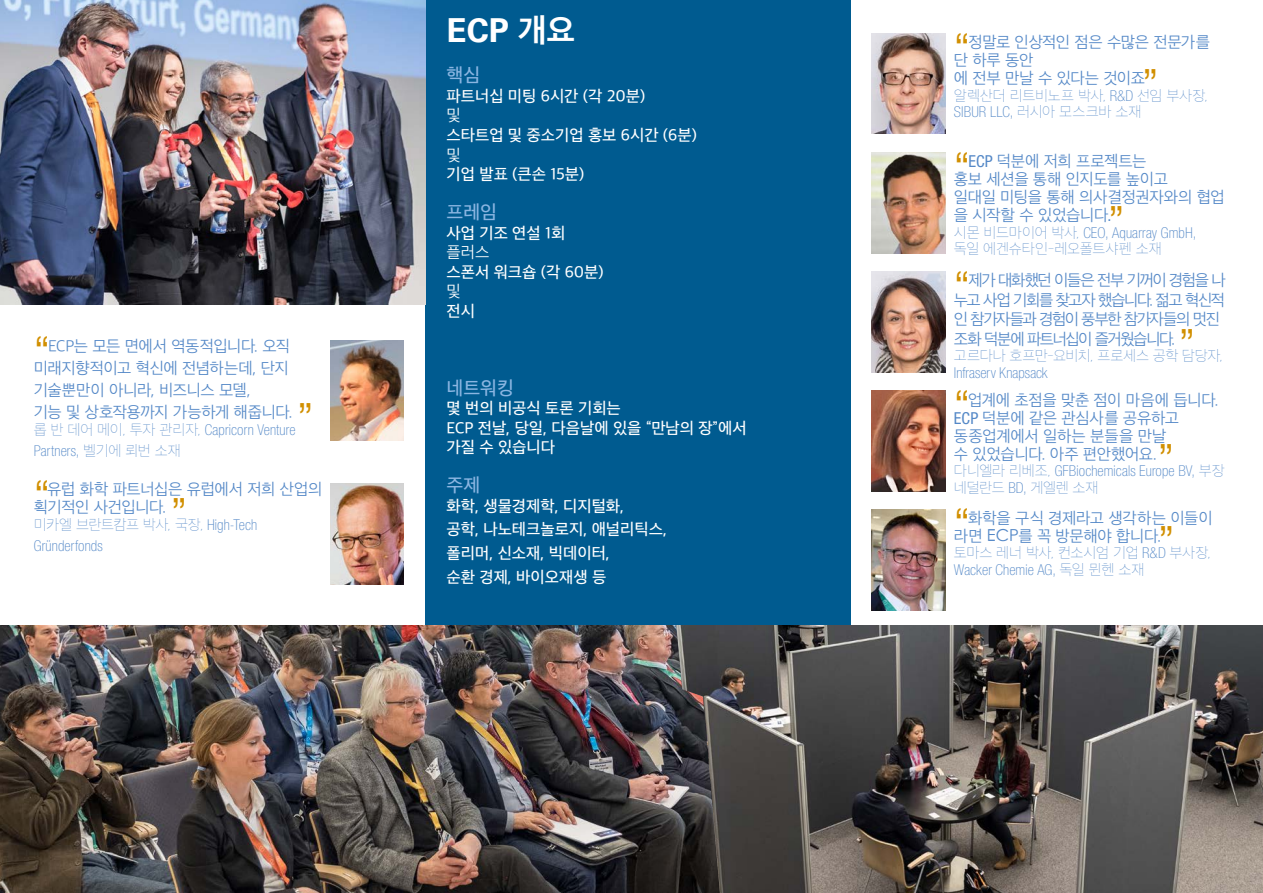
<style>
.page{position:relative;width:1263px;height:893px;background:#fff}
.page>*{position:absolute;margin:0;border:0;box-sizing:border-box;transform-origin:0 0}
.t1{font:condensed 40.5px "Helvetica Neue LT Std";color:#d18f00}
.t2{font:700 33px "Univers LT Std";color:#fff}
.t3{font:500 19.5px "Apple SD Gothic Neo";color:#8ab5e1}
.t4{font:300 16.5px/18px "Apple SD Gothic Neo";letter-spacing:-.025em;color:#5488c7}
.t5{font:500 16.5px/23.7px "Apple SD Gothic Neo";color:#fff}
.t6{font:300 16.5px/19.5px "Apple SD Gothic Neo";letter-spacing:-.085em;color:#5488c7}
.t7{font:300 16.5px "Apple SD Gothic Neo";color:#fff}
.t8{font:100 condensed 15px "Helvetica Neue LT Std";letter-spacing:.005em;color:#5488c7}
.t9{font:100 15px "Apple SD Gothic Neo";letter-spacing:-.015em;color:#5488c7}
.s1{font-family:"Apple SD Gothic Neo";font-stretch:normal}
.s2{font-family:"Helvetica Neue LT Std";font-stretch:condensed}
.s3{font-family:"Apple SD Gothic Neo"}
.s4{font-family:"Helvetica Neue LT Std";font-weight:400;font-stretch:condensed}
.s5{font-family:"ST Heiti SC"}
</style>
<div class="page">
<img style="left:0;top:624px;width:675px;height:269px">
<img style="left:675px;top:624px;width:588px;height:269px">
<div style="left:425px;top:0;width:425px;height:624px;background:#005b90"></div>
<img style="left:0;top:0;width:425px;height:305px">
<img style="left:872px;top:271px;width:73px;height:101px">
<img style="left:872px;top:152px;width:73px;height:101px">
<img style="left:872px;top:33px;width:73px;height:101px">
<img style="left:872px;top:391px;width:73px;height:100px">
<img style="left:872px;top:510px;width:73px;height:100px">
<img style="left:330px;top:483px;width:74px;height:101px">
<img style="left:330px;top:340px;width:74px;height:101px">
<h1 class="t1" style="left:34px;top:327px;width:18px">“</h1>
<p class="t4" style="left:34px;top:336px;width:260px;line-height:22.2px;text-indent:14px">ECP는 모든 면에서 역동적입니다. 오직 미래지향적이고 혁신에 전념하는데, 단지 기술뿐만이 아니라, 비즈니스 모델,<br>기능 및 상호작용까지 가능하게 해줍니다.</p>
<p class="t8" style="left:34px;top:421px;width:263px"><span class="s1">롭 반 데어 메이, 투자 관리자,</span> Capricorn Venture</p>
<h1 class="t1" style="left:297px;top:394px;width:18px">”</h1>
<p class="t8" style="left:34px;top:442px;width:149px">Partners, <span class="s1">벨기에 뢰번 소재</span></p>
<h1 class="t1" style="left:34px;top:471px;width:18px">“</h1>
<p class="t4" style="left:34px;top:481px;width:290px;text-indent:13px">유럽 화학 파트너십은 유럽에서 저희 산업의 획기적인 사건입니다.</p>
<p class="t9" style="left:34px;top:518px;width:225px">미카엘 브란트캄프 박사, 국장, <span class="s2">High-Tech</span></p>
<h1 class="t1" style="left:171px;top:489px;width:18px">”</h1>
<p class="t8" style="left:34px;top:537px;width:71px">Gründerfonds</p>
<h2 class="t2" style="left:446px;top:11px;width:130px">ECP <span class="s3">개요</span></h2>
<p class="t3" style="left:446px;top:65px;width:35px">핵심</p>
<p class="t5" style="left:446px;top:85px;width:200px">파트너십 미팅 6시간 (각 20분)</p>
<p class="t7" style="left:446px;top:107px;width:16px">및</p>
<p class="t5" style="left:446px;top:124px;width:252px">스타트업 및 중소기업 홍보 6시간 (6분)</p>
<p class="t7" style="left:446px;top:146px;width:16px">및</p>
<p class="t5" style="left:446px;top:163px;width:139px">기업 발표 (큰손 15분)</p>
<p class="t3" style="left:446px;top:201px;width:52px">프레임</p>
<p class="t5" style="left:446px;top:222px;width:120px">사업 기조 연설 1회</p>
<p class="t7" style="left:446px;top:243px;width:44px">플러스</p>
<p class="t5" style="left:446px;top:261px;width:159px">스폰서 워크숍 (각 60분)</p>
<p class="t7" style="left:446px;top:282px;width:16px">및</p>
<p class="t5" style="left:446px;top:300px;width:30px">전시</p>
<h1 class="t1" style="left:954px;top:24px;width:18px">“</h1>
<p class="t4" style="left:954px;top:34px;width:257px;text-indent:15px">정말로 인상적인 점은 수많은 전문가를 단 하루 동안<br>에 전부 만날 수 있다는 것이죠</p>
<p class="t9" style="left:954px;top:89px;width:255px">알렉산더 리트비노프 박사, <span class="s2">R&amp;D</span> 선임 부사장,</p>
<h1 class="t1" style="left:1142px;top:60px;width:18px">”</h1>
<p class="t8" style="left:954px;top:104px;width:189px">SIBUR LLC, <span class="s1">러시아 모스크바 소재</span></p>
<h1 class="t1" style="left:954px;top:143px;width:18px">“</h1>
<p class="t4" style="left:954px;top:153px;width:272px;text-indent:15px"><span class="s4">ECP</span> 덕분에 저희 프로젝트는<br>홍보 세션을 통해 인지도를 높이고<br>일대일 미팅을 통해 의사결정권자와의 협업 을 시작할 수 있었습니다<span class="s4">.</span></p>
<p class="t8" style="left:954px;top:224px;width:244px"><span class="s1">시몬 비드마이어 박사,</span> CEO, Aquarray GmbH,</p>
<h1 class="t1" style="left:1108px;top:197px;width:18px">”</h1>
<p class="t9" style="left:954px;top:242px;width:209px">독일 에겐슈타인-레오폴트샤펜 소재</p>
<h1 class="t1" style="left:954px;top:262px;width:18px">“</h1>
<p class="t6" style="left:954px;top:271px;width:273px;text-indent:15px">제가 대화했던 이들은 전부 기꺼이 경험을 나 누고 사업 기회를 찾고자 했습니다. 젊고 혁신적 인 참가자들과 경험이 풍부한 참가자들의 멋진 조화 덕분에 파트너십이 즐거웠습니다.</p>
<p class="t9" style="left:954px;top:349px;width:270px">고르다나 호프만-요비치, 프로세스 공학 담당자,</p>
<h1 class="t1" style="left:1179px;top:320px;width:18px">”</h1>
<p class="t8" style="left:954px;top:364px;width:95px">Infraserv Knapsack</p>
<p class="t3" style="left:446px;top:377px;width:69px">네트워킹</p>
<p class="t5" style="left:446px;top:399px;width:302px;line-height:19.5px">몇 번의 비공식 토론 기회는<br>ECP 전날, 당일, 다음날에 있을 “만남의 장”에서 가질 수 있습니다</p>
<p class="t3" style="left:446px;top:474px;width:35px">주제</p>
<p class="t5" style="left:446px;top:495px;width:222px">화학, 생물경제학, 디지털화,<br>공학, 나노테크놀로지, 애널리틱스, 폴리머, 신소재, 빅데이터,<br>순환 경제, 바이오재생 등</p>
<h1 class="t1" style="left:954px;top:499px;width:18px">“</h1>
<h1 class="t1" style="left:954px;top:381px;width:18px">“</h1>
<p class="t4" style="left:954px;top:392px;width:266px;text-indent:14px">업계에 초점을 맞춘 점이 마음에 듭니다.<br><span class="s4">ECP</span> 덕분에 같은 관심사를 공유하고 동종업계에서 일하는 분들을 만날<br>수 있었습니다. 아주 편안했어요.</p>
<p class="t8" style="left:954px;top:462px;width:272px"><span class="s1">다니엘라 리베조,</span> GFBiochemicals Europe BV, <span class="s1">부장</span></p>
<h1 class="t1" style="left:1158px;top:435px;width:18px">”</h1>
<p class="t9" style="left:954px;top:481px;width:146px">네덜란드 <span class="s2">BD,</span> 게엘렌 소재</p>
<p class="t4" style="left:954px;top:510px;width:260px;text-indent:14px">화학을 구식 경제라고 생각하는 이들이 라면 <span class="s5">ECP</span>를 꼭 방문해야 합니다.</p>
<p class="t9" style="left:954px;top:546px;width:258px">토마스 레너 박사, 컨소시엄 기업 <span class="s2">R&amp;D</span> 부사장,</p>
<h1 class="t1" style="left:1158px;top:517px;width:18px">”</h1>
<p class="t8" style="left:954px;top:561px;width:192px">Wacker Chemie AG, <span class="s1">독일 뮌헨 소재</span></p>
</div>
